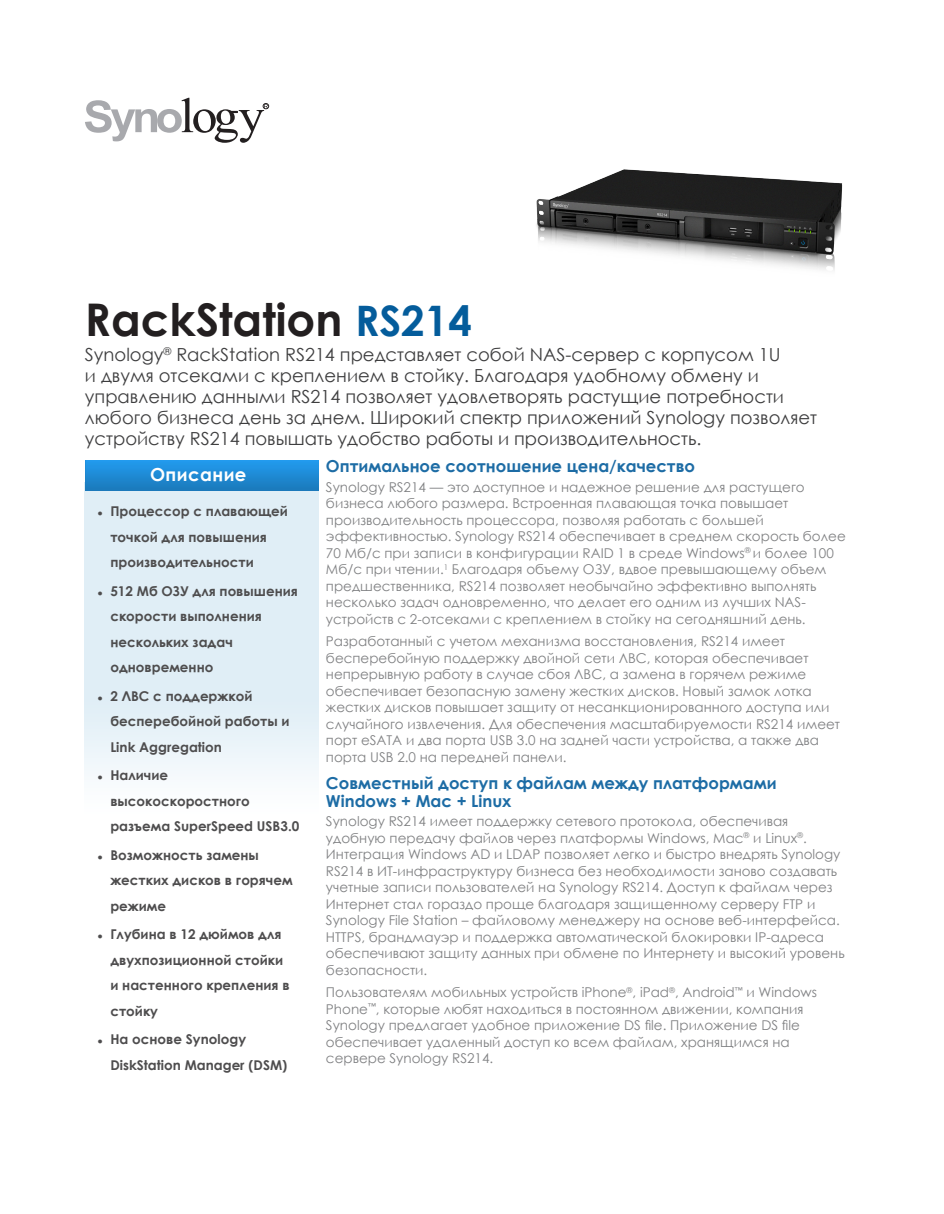
<style>
.page{position:relative;width:944px;height:1214px;background:#fff}
.page>*{position:absolute;margin:0;border:0;box-sizing:border-box;transform-origin:0 0}
.ChapterTitle{font:700 45px "Century Gothic";color:#231f20}
.ChapterTitleDesc{font:18px/21px "Century Gothic";color:#3e3e3f}
.ChapterTitleHighligh{font:700 18px "Century Gothic";letter-spacing:.025em;color:#fff}
.BodyHeading{font:700 16.5px/18px "Century Gothic";color:#1d6ca5}
.BodyContent{font:13.5px/16.5px "Century Gothic";color:#808183}
.ChapterTitleBullet{font:700 13.5px/25.5px "Century Gothic";color:#4e4d4e}
.s1{font-size:42px;color:#045c9b}
.s2{font-family:"Arial";font-size:9px}
</style>
<div class="page">
<svg style="left:85px;top:98px;width:184px;height:45px"></svg>
<img style="left:85px;top:490px;width:234px;height:284px">
<img style="left:85px;top:460px;width:234px;height:30px">
<img style="left:536px;top:169px;width:307px;height:101px">
<p class="ChapterTitle" style="left:85px;top:285px;width:388px">RackStation <span class="s1">RS214</span></p>
<p class="ChapterTitleDesc" style="left:85px;top:343px;width:733px">Synology<sup>®</sup> RackStation RS214 представляет собой NAS-сервер с корпусом 1U<br>и двумя отсеками с креплением в стойку. Благодаря удобному обмену и управлению данными RS214 позволяет удовлетворять растущие потребности любого бизнеса день за днем. Широкий спектр приложений Synology позволяет устройству RS214 повышать удобство работы и производительность.</p>
<p class="ChapterTitleHighligh" style="left:150px;top:460px;width:98px">Описание</p>
<p class="ChapterTitleBullet" style="left:110px;top:498px;width:179px;text-indent:-13px"><span class="s2">●</span> Процессор с плавающей точкой для повышения производительности</p>
<p class="ChapterTitleBullet" style="left:110px;top:577px;width:189px;text-indent:-13px"><span class="s2">●</span> 512 Мб ОЗУ для повышения скорости выполнения нескольких задач одновременно</p>
<p class="ChapterTitleBullet" style="left:110px;top:682px;width:181px;text-indent:-13px"><span class="s2">●</span> 2 ЛВС с поддержкой бесперебойной работы и<br>Link Aggregation</p>
<p class="ChapterTitleBullet" style="left:110px;top:762px;width:190px;text-indent:-13px"><span class="s2">●</span> Наличие высокоскоростного разъема SuperSpeed USB3.0</p>
<p class="ChapterTitleBullet" style="left:110px;top:841px;width:184px;text-indent:-13px"><span class="s2">●</span> Возможность замены жестких дисков в горячем режиме</p>
<p class="ChapterTitleBullet" style="left:110px;top:921px;width:181px;text-indent:-13px"><span class="s2">●</span> Глубина в 12 дюймов для двухпозиционной стойки и настенного крепления в стойку</p>
<p class="ChapterTitleBullet" style="left:110px;top:1026px;width:178px;text-indent:-13px"><span class="s2">●</span> На основе Synology<br>DiskStation Manager (DSM)</p>
<p class="BodyHeading" style="left:326px;top:456px;width:371px">Оптимальное соотношение цена/качество</p>
<p class="BodyContent" style="left:326px;top:478px;width:521px">Synology RS214 — это доступное и надежное решение для растущего бизнеса любого размера. Встроенная плавающая точка повышает производительность процессора, позволяя работать с большей эффективностью. Synology RS214 обеспечивает в среднем скорость более 70 Мб/с при записи в конфигурации RAID 1 в среде Windows<sup>®</sup> и более 100<br>Мб/с при чтении.<sup>1</sup> Благодаря объему ОЗУ, вдвое превышающему объем предшественника, RS214 позволяет необычайно эффективно выполнять несколько задач одновременно, что делает его одним из лучших NAS&shy;устройств с 2-отсеками с креплением в стойку на сегодняшний день.</p>
<p class="BodyContent" style="left:326px;top:633px;width:515px">Разработанный с учетом механизма восстановления, RS214 имеет бесперебойную поддержку двойной сети ЛВС, которая обеспечивает непрерывную работу в случае сбоя ЛВС, а замена в горячем режиме обеспечивает безопасную замену жестких дисков. Новый замок лотка жестких дисков повышает защиту от несанкционированного доступа или случайного извлечения. Для обеспечения масштабируемости RS214 имеет порт eSATA и два порта USB 3.0 на задней части устройства, а также два порта USB 2.0 на передней панели.</p>
<p class="BodyHeading" style="left:326px;top:773px;width:452px">Совместный доступ к файлам между платформами<br>Windows + Mac + Linux</p>
<p class="BodyContent" style="left:326px;top:813px;width:520px">Synology RS214 имеет поддержку сетевого протокола, обеспечивая удобную передачу файлов через платформы Windows, Mac<sup>®</sup> и Linux<sup>®</sup>.<br>Интеграция Windows AD и LDAP позволяет легко и быстро внедрять Synology RS214 в ИТ-инфраструктуру бизнеса без необходимости заново создавать учетные записи пользователей на Synology RS214. Доступ к файлам через Интернет стал гораздо проще благодаря защищенному серверу FTP и Synology File Station – файловому менеджеру на основе веб-интерфейса.<br>HTTPS, брандмауэр и поддержка автоматической блокировки IP-адреса обеспечивают защиту данных при обмене по Интернету и высокий уровень безопасности.</p>
<p class="BodyContent" style="left:326px;top:984px;width:492px">Пользователям мобильных устройств iPhone<sup>®</sup>, iPad<sup>®</sup>, Android<sup>™</sup> и Windows Phone<sup>™</sup>, которые любят находиться в постоянном движении, компания Synology предлагает удобное приложение DS file. Приложение DS file обеспечивает удаленный доступ ко всем файлам, хранящимся на сервере Synology RS214.</p>
</div>
